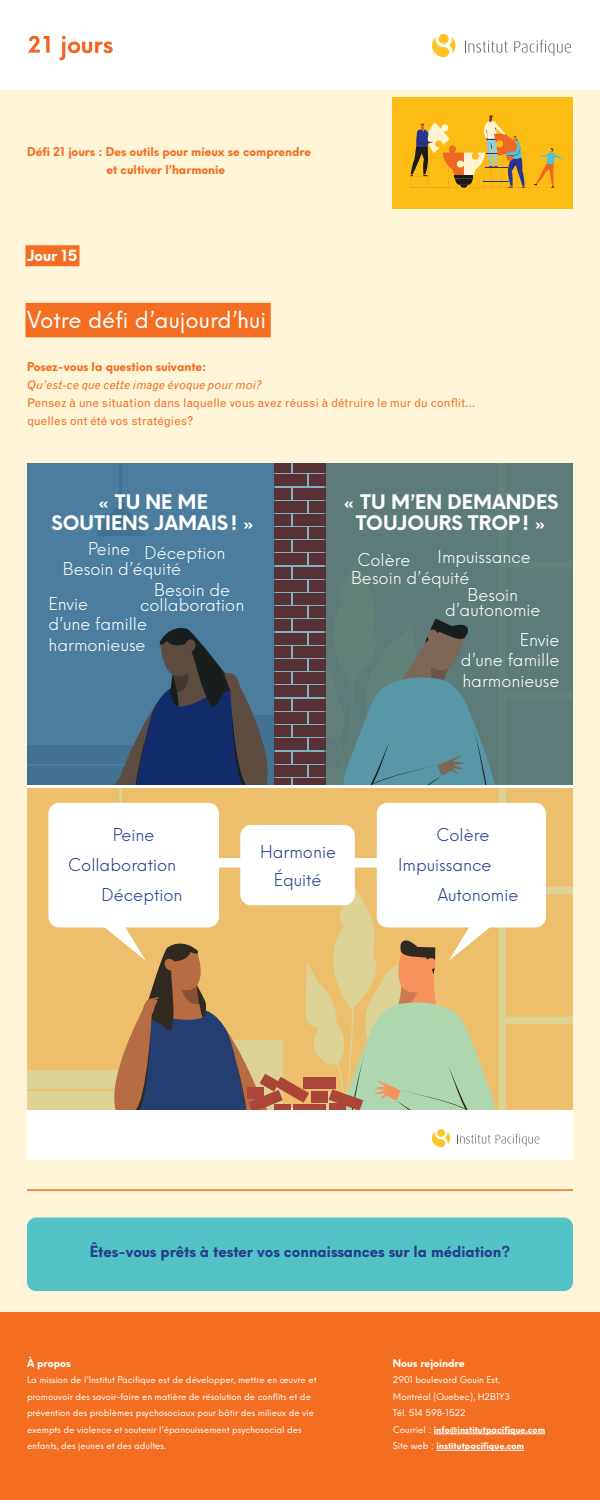
<style>
.page{position:relative;width:600px;height:1500px;background:#fff}
.page>*{position:absolute;margin:0;border:0;box-sizing:border-box;transform-origin:0 0}
.t1{font:22.5px "Mobilo";color:#fff}
.t2{font:700 19.65px/21.5px "Mobilo";color:#fff;text-align:center}
.t3{font:300 16.95px/20.3px "Mobilo";color:#fff;text-align:center}
.t4{font:300 16.95px "Mobilo";color:#253f8e}
.t5{font:700 15px "Mobilo";color:#253f8e}
.t6{font:700 15px "Mobilo";color:#fff}
.t7{font:12px/18px "Grotesque";color:#f36e21}
.t8{font:700 12px/18px "Mobilo";color:#f36e21;text-align:center}
.t9{font:italic 12px "Grotesque";letter-spacing:.015em;color:#f36e21}
.t10{font:700 10.5px "Mobilo";color:#fff}
.t11{font:9px/16.5px "Mobilo";color:#fff}
.s1{font-weight:700}
</style>
<div class="page">
<div style="left:0;top:0;width:600px;height:1341px;background:#fef5d9"></div>
<div style="left:0;top:0;width:600px;height:90px;background:#fff"></div>
<div style="left:439px;top:34px;width:10px;height:10px;background:#fec422;border-radius:50%"></div>
<svg style="left:432px;top:37px;width:24px;height:20px"></svg>
<svg style="left:465px;top:41px;width:43px;height:12px"></svg>
<svg style="left:514px;top:40px;width:57px;height:16px"></svg>
<svg style="left:28px;top:36px;width:22px;height:17px"></svg>
<svg style="left:59px;top:36px;width:54px;height:24px"></svg>
<div style="left:0;top:1312px;width:600px;height:188px;background:#f36e21"></div>
<hr style="left:434px;top:1434px;width:111px;height:1px;background:#fff">
<hr style="left:436px;top:1450px;width:88px;height:1px;background:#fff">
<div style="left:393px;top:97px;width:180px;height:111px;background:#fdbc13"></div>
<svg style="left:410px;top:115px;width:154px;height:73px"></svg>
<div style="left:26px;top:245px;width:54px;height:21px;background:#f36e21"></div>
<div style="left:26px;top:303px;width:245px;height:34px;background:#f36e21"></div>
<hr style="left:27px;top:1189px;width:546px;height:2px;background:#f36e21">
<div style="left:27px;top:1218px;width:546px;height:73px;background:#54c3c6;border-radius:9px"></div>
<div style="left:27px;top:464px;width:546px;height:696px;background:#fff"></div>
<svg style="left:27px;top:789px;width:70px;height:321px;background:#eac172"></svg>
<div style="left:27px;top:464px;width:546px;height:321px;background:#4a7d9e"></div>
<svg style="left:432px;top:1131px;width:18px;height:16px"></svg>
<svg style="left:457px;top:1134px;width:83px;height:12px"></svg>
<div style="left:48px;top:803px;width:171px;height:124px;background:#fff;border-radius:11px"></div>
<svg style="left:97px;top:464px;width:476px;height:646px"></svg>
<div style="left:211px;top:858px;width:36px;height:10px;background:#fff;border-radius:5px"></div>
<div style="left:348px;top:858px;width:36px;height:10px;background:#fff;border-radius:5px"></div>
<h3 class="t8" style="left:27px;top:143px;width:286px">Défi 21 jours : Des outils pour mieux se comprendre et cultiver l’harmonie</h3>
<h3 class="t6" style="left:27px;top:245px;width:52px">Jour 15</h3>
<h1 class="t1" style="left:27px;top:305px;width:240px">Votre défi d’aujourd’hui</h1>
<h3 class="t8" style="left:27px;top:358px;width:181px">Posez-vous la question suivante:</h3>
<h3 class="t9" style="left:27px;top:378px;width:236px">Qu’est-ce que cette image évoque pour moi?</h3>
<h3 class="t7" style="left:27px;top:394px;width:450px">Pensez à une situation dans laquelle vous avez réussi à détruire le mur du conflit… quelles ont été vos stratégies?</h3>
<h2 class="t2" style="left:51px;top:491px;width:204px">« TU NE ME<br>SOUTIENS JAMAIS! »</h2>
<h2 class="t2" style="left:343px;top:491px;width:217px">« TU M’EN DEMANDES<br>TOUJOURS TROP! »</h2>
<h3 class="t3" style="left:88px;top:543px;width:139px">Peine Déception</h3>
<h3 class="t3" style="left:357px;top:549px;width:55px">Colère</h3>
<h3 class="t3" style="left:438px;top:547px;width:95px">Impuissance</h3>
<h3 class="t3" style="left:63px;top:559px;width:120px">Besoin d’équité</h3>
<h3 class="t3" style="left:351px;top:568px;width:120px">Besoin d’équité</h3>
<h3 class="t3" style="left:140px;top:583px;width:106px;line-height:15px">Besoin de collaboration</h3>
<h3 class="t3" style="left:445px;top:588px;width:97px;line-height:15px">Besoin d’autonomie</h3>
<h3 class="t3" style="left:48px;top:594px;width:100px;text-align:left">Envie<br>d’une famille harmonieuse</h3>
<h3 class="t3" style="left:461px;top:630px;width:100px;text-align:justify;text-indent:59px">Envie d’une famille harmonieuse</h3>
<h3 class="t4" style="left:113px;top:824px;width:43px">Peine</h3>
<h3 class="t4" style="left:68px;top:854px;width:110px">Collaboration</h3>
<h3 class="t4" style="left:101px;top:884px;width:83px">Déception</h3>
<h3 class="t4" style="left:260px;top:841px;width:77px">Harmonie</h3>
<h3 class="t4" style="left:274px;top:869px;width:49px">Équité</h3>
<h3 class="t4" style="left:436px;top:824px;width:55px">Colère</h3>
<h3 class="t4" style="left:398px;top:854px;width:95px">Impuissance</h3>
<h3 class="t4" style="left:438px;top:884px;width:82px">Autonomie</h3>
<h3 class="t5" style="left:90px;top:1242px;width:422px">Êtes-vous prêts à tester vos connaissances sur la médiation?</h3>
<p class="t10" style="left:27px;top:1356px;width:45px">À propos</p>
<p class="t11" style="left:27px;top:1372px;width:291px">La mission de l’Institut Pacifique est de développer, mettre en œuvre et promouvoir des savoir-faire en matière de résolution de conflits et de prévention des problèmes psychosociaux pour bâtir des milieux de vie exempts de violence et soutenir l’épanouissement psychosocial des enfants, des jeunes et des adultes.</p>
<p class="t10" style="left:393px;top:1356px;width:73px">Nous rejoindre</p>
<p class="t11" style="left:393px;top:1372px;width:154px">2901 boulevard Gouin Est,<br>Montréal (Quebec), H2B1Y3<br>Tél. 514 598-1522<br>Courriel : <span class="s1">info@institutpacifique.com<br></span>Site web : <span class="s1">institutpacifique.com</span></p>
</div>
